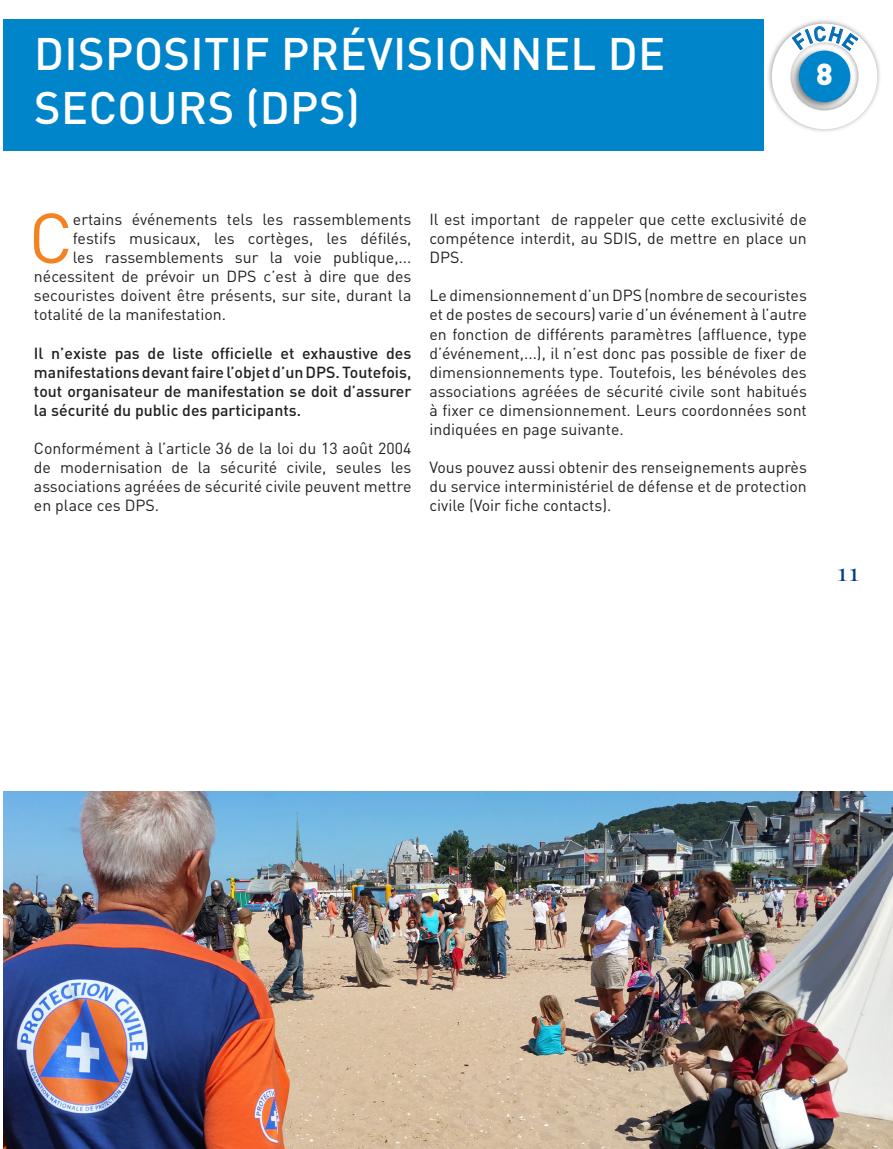
<style>
.page{position:relative;width:893px;height:1149px;background:#fff}
.page>*{position:absolute;margin:0;border:0;box-sizing:border-box;transform-origin:0 0}
.t1{font:69.45px "DIN Pro";color:#f58220}
.t2{font:500 45px/54px "DIN Pro";letter-spacing:.01em;color:#fff}
.t3{font:900 30px "DIN Pro";color:#fff}
.t4{font:18px "Engravers";color:#014086}
.t5{font:15.9px/19px "DIN Pro";color:#231f20;text-align:justify}
.t6{font:500 15.9px/19px "DIN Pro";color:#231f20;text-align:justify}
</style>
<div class="page">
<img style="left:3px;top:791px;width:890px;height:357px">
<div style="left:3px;top:20px;width:760px;height:131px;background:#0084ca"></div>
<svg style="left:768px;top:20px;width:112px;height:112px"></svg>
<p class="t2" style="left:34px;top:25px;width:633px">DISPOSITIF PRÉVISIONNEL DE<br>SECOURS (DPS)</p>
<p class="t3" style="left:816px;top:53px;width:18px">8</p>
<p class="t1" style="left:29px;top:191px;width:46px">C</p>
<p class="t5" style="left:73px;top:209px;width:340px">ertains événements tels les rassemblements</p>
<p class="t5" style="left:73px;top:228px;width:340px">festifs musicaux, les cortèges, les défilés,</p>
<p class="t5" style="left:73px;top:247px;width:340px">les rassemblements sur la voie publique,...</p>
<p class="t5" style="left:34px;top:266px;width:379px">nécessitent de prévoir un DPS c’est à dire que des</p>
<p class="t5" style="left:34px;top:285px;width:379px">secouristes doivent être présents, sur site, durant la</p>
<p class="t5" style="left:34px;top:304px;width:194px">totalité de la manifestation.</p>
<p class="t6" style="left:34px;top:342px;width:379px">Il n’existe pas de liste officielle et exhaustive des manifestations devant faire l’objet d’un DPS. Toutefois, tout organisateur de manifestation se doit d’assurer la sécurité du public des participants.</p>
<p class="t5" style="left:34px;top:438px;width:379px">Conformément à l’article 36 de la loi du 13 août 2004 de modernisation de la sécurité civile, seules les associations agréées de sécurité civile peuvent mettre en place ces DPS.</p>
<p class="t5" style="left:429px;top:209px;width:379px">Il est important de rappeler que cette exclusivité de compétence interdit, au SDIS, de mettre en place un DPS.</p>
<p class="t5" style="left:429px;top:285px;width:379px">Le dimensionnement d’un DPS (nombre de secouristes et de postes de secours) varie d’un événement à l’autre en fonction de différents paramètres (affluence, type d’événement,...), il n’est donc pas possible de fixer de dimensionnements type. Toutefois, les bénévoles des associations agréées de sécurité civile sont habitués à fixer ce dimensionnement. Leurs coordonnées sont indiquées en page suivante.</p>
<p class="t5" style="left:429px;top:457px;width:379px">Vous pouvez aussi obtenir des renseignements auprès du service interministériel de défense et de protection civile (Voir fiche contacts).</p>
<p class="t4" style="left:837px;top:563px;width:25px">11</p>
</div>
